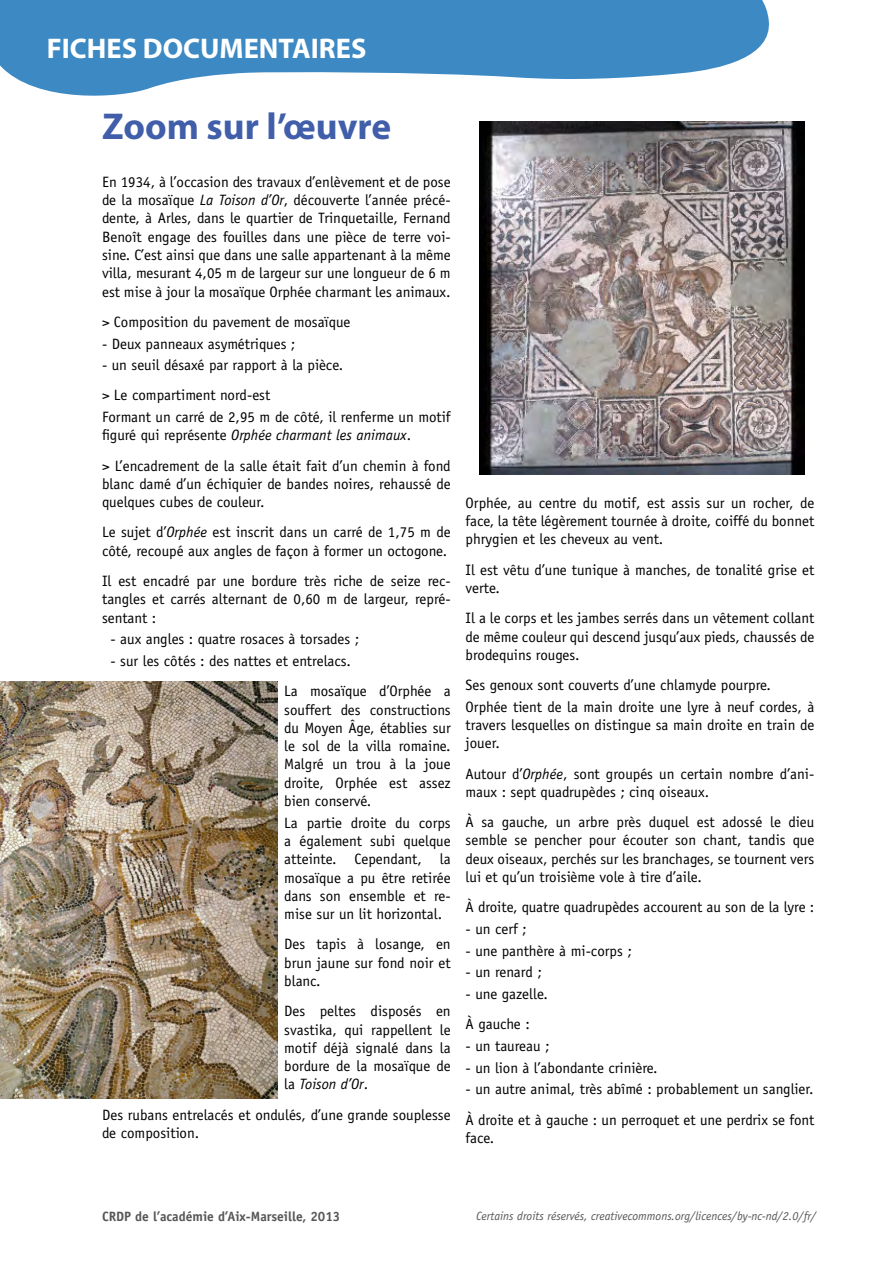
<style>
.page{position:relative;width:893px;height:1263px;background:#fff}
.page>*{position:absolute;margin:0;border:0;box-sizing:border-box;transform-origin:0 0}
.t1{font:700 37.5px "Myriad Pro";color:#405ea9}
.t2{font:700 28.5px "Myriad Pro";color:#fff}
.t3{font:15px/18.3px "Officina Sans Std";color:#000}
.t4{font:700 13.5px "Officina Sans Std";color:#575756}
.t5{font:italic 12px "Officina Sans Std";color:#575756}
.s1{font-style:italic}
</style>
<div class="page">
<svg style="left:0;top:0;width:769px;height:96px;fill:#3c89c4"></svg>
<img style="left:480px;top:121px;width:325px;height:353px">
<img style="left:0;top:681px;width:277px;height:417px">
<h2 class="t2" style="left:47px;top:30px;width:321px">FICHES DOCUMENTAIRES</h2>
<h1 class="t1" style="left:102px;top:102px;width:291px">Zoom sur l’œuvre</h1>
<p class="t3" style="left:102px;top:173px;width:350px;text-align:justify">En 1934, à l’occasion des travaux d’enlèvement et de pose de la mosaïque <span class="s1">La Toison d’Or</span>, découverte l’année précé&shy;dente, à Arles, dans le quartier de Trinquetaille, Fernand Benoît engage des fouilles dans une pièce de terre voi&shy;sine. C’est ainsi que dans une salle appartenant à la même villa, mesurant 4,05 m de largeur sur une longueur de 6 m est mise à jour la mosaïque Orphée charmant les animaux.</p>
<p class="t3" style="left:102px;top:313px;width:250px">&gt; Composition du pavement de mosaïque</p>
<p class="t3" style="left:102px;top:334px;width:195px">- Deux panneaux asymétriques ;</p>
<p class="t3" style="left:102px;top:350px;width:243px;line-height:30.2px">- un seuil désaxé par rapport à la pièce. &gt; Le compartiment nord-est</p>
<p class="t3" style="left:102px;top:408px;width:350px">Formant un carré de 2,95 m de côté, il renferme un motif figuré qui représente <span class="s1">Orphée charmant les animaux</span>.</p>
<p class="t3" style="left:102px;top:456px;width:350px;text-align:justify">&gt; L’encadrement de la salle était fait d’un chemin à fond blanc damé d’un échiquier de bandes noires, rehaussé de quelques cubes de couleur.</p>
<p class="t3" style="left:102px;top:523px;width:350px">Le sujet d’<span class="s1">Orphée</span> est inscrit dans un carré de 1,75 m de côté, recoupé aux angles de façon à former un octogone.</p>
<p class="t3" style="left:102px;top:572px;width:350px;text-align:justify">Il est encadré par une bordure très riche de seize rec&shy;tangles et carrés alternant de 0,60 m de largeur, repré&shy;sentant :</p>
<p class="t3" style="left:111px;top:630px;width:250px">- aux angles : quatre rosaces à torsades ;</p>
<p class="t3" style="left:284px;top:646px;width:168px;line-height:30.2px;text-indent:-174px">- sur les côtés : des nattes et entrelacs.<br>La mosaïque d’Orphée a</p>
<p class="t3" style="left:284px;top:700px;width:168px;text-align:justify">souffert des constructions du Moyen Âge, établies sur le sol de la villa romaine.<br>Malgré un trou à la joue droite, Orphée est assez bien conservé.</p>
<p class="t3" style="left:284px;top:813px;width:168px;text-align:justify">La partie droite du corps a également subi quelque atteinte. Cependant, la mosaïque a pu être retirée dans son ensemble et re&shy;mise sur un lit horizontal.</p>
<p class="t3" style="left:284px;top:935px;width:168px;text-align:justify">Des tapis à losange, en brun jaune sur fond noir et blanc.</p>
<p class="t3" style="left:284px;top:1002px;width:168px;text-align:justify">Des peltes disposés en svastika, qui rappellent le motif déjà signalé dans la bordure de la mosaïque de la <span class="s1">Toison d’Or</span>.</p>
<p class="t3" style="left:102px;top:1105px;width:350px">Des rubans entrelacés et ondulés, d’une grande souplesse de composition.</p>
<p class="t3" style="left:466px;top:494px;width:350px;text-align:justify">Orphée, au centre du motif, est assis sur un rocher, de face, la tête légèrement tournée à droite, coiffé du bonnet phrygien et les cheveux au vent.</p>
<p class="t3" style="left:466px;top:560px;width:350px">Il est vêtu d’une tunique à manches, de tonalité grise et verte.</p>
<p class="t3" style="left:466px;top:609px;width:350px;text-align:justify">Il a le corps et les jambes serrés dans un vêtement collant de même couleur qui descend jusqu’aux pieds, chaussés de brodequins rouges.</p>
<p class="t3" style="left:466px;top:674px;width:350px;line-height:21.8px">Ses genoux sont couverts d’une chlamyde pourpre.<br>Orphée tient de la main droite une lyre à neuf cordes, à</p>
<p class="t3" style="left:466px;top:716px;width:350px">travers lesquelles on distingue sa main droite en train de jouer.</p>
<p class="t3" style="left:466px;top:764px;width:350px">Autour d’<span class="s1">Orphée</span>, sont groupés un certain nombre d’ani&shy;maux : sept quadrupèdes ; cinq oiseaux.</p>
<p class="t3" style="left:466px;top:813px;width:350px;text-align:justify">À sa gauche, un arbre près duquel est adossé le dieu semble se pencher pour écouter son chant, tandis que deux oiseaux, perchés sur les branchages, se tournent vers lui et qu’un troisième vole à tire d’aile.</p>
<p class="t3" style="left:466px;top:898px;width:350px">À droite, quatre quadrupèdes accourent au son de la lyre :</p>
<p class="t3" style="left:466px;top:920px;width:63px">- un cerf ;</p>
<p class="t3" style="left:466px;top:941px;width:168px">- une panthère à mi-corps ;</p>
<p class="t3" style="left:466px;top:963px;width:78px">- un renard ;</p>
<p class="t3" style="left:466px;top:979px;width:84px;line-height:30.2px">- une gazelle.<br>À gauche :</p>
<p class="t3" style="left:466px;top:1037px;width:85px">- un taureau ;</p>
<p class="t3" style="left:466px;top:1058px;width:194px">- un lion à l’abondante crinière.</p>
<p class="t3" style="left:466px;top:1074px;width:350px;line-height:30.2px">- un autre animal, très abîmé : probablement un sanglier.<br>À droite et à gauche : un perroquet et une perdrix se font</p>
<p class="t3" style="left:466px;top:1129px;width:30px">face.</p>
<p class="t4" style="left:102px;top:1208px;width:240px">CRDP de l’académie d’Aix-Marseille, 2013</p>
<p class="t5" style="left:476px;top:1208px;width:342px">Certains droits réservés, creativecommons.org/licences/by-nc-nd/2.0/fr/</p>
</div>
